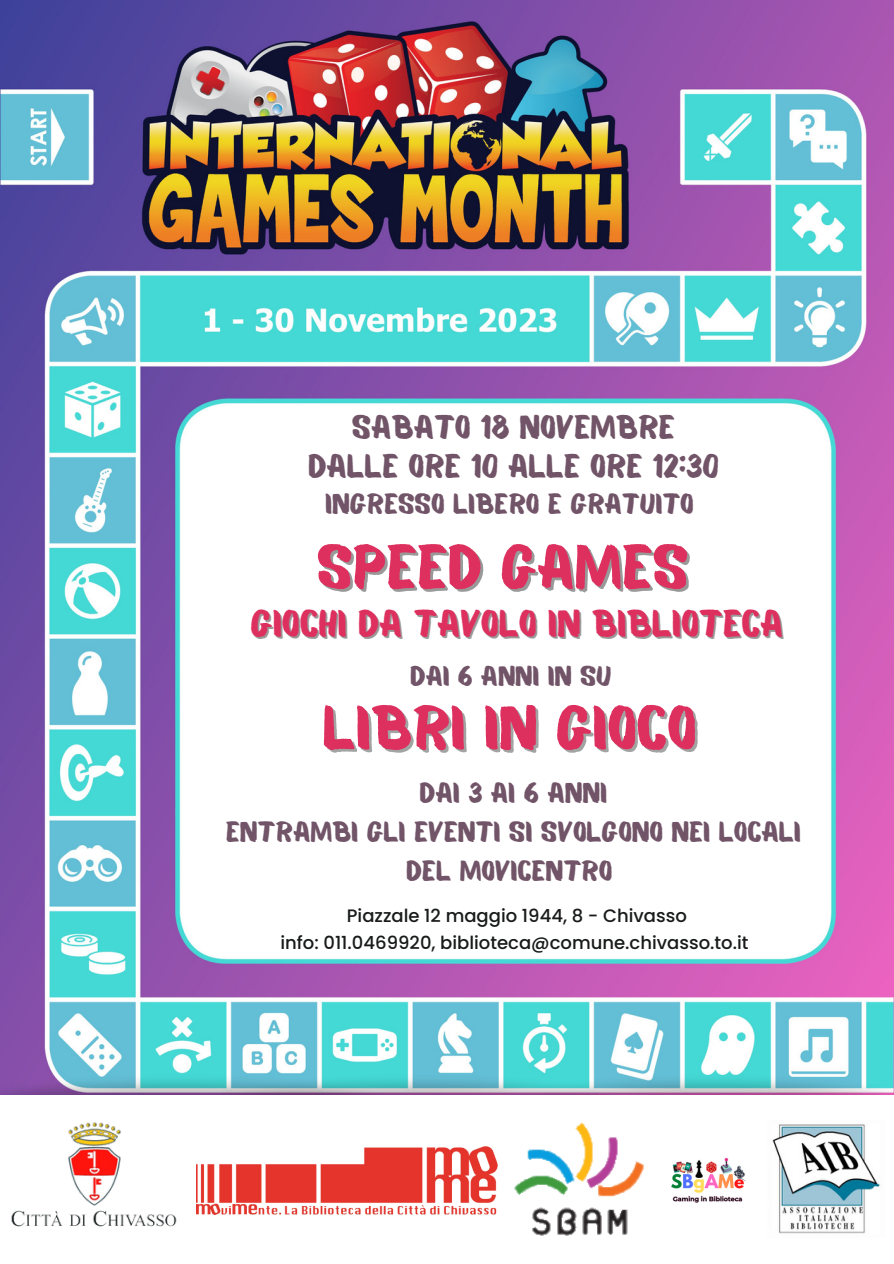
<style>
.page{position:relative;width:894px;height:1264px;background:#fff}
.page>*{position:absolute;margin:0;border:0;box-sizing:border-box;transform-origin:0 0}
.t1{font:61.5px "Balmy";color:#dd305f}
.t2{font:37.5px "Balmy";color:#dd305f}
.t3{font:33px/39.3px "Balmy";color:#715467;text-align:center}
.t4{font:28.35px/39.3px "Balmy";color:#715467;text-align:center}
.t5{font:27.75px "Balmy";color:#715467}
.t6{font:500 18px "Poppins";color:#181b1a}
</style>
<div class="page">
<img style="left:0;top:0;width:893px;height:1051px">
<img style="left:0;top:1051px;width:170px;height:44px">
<img style="left:658px;top:1051px;width:235px;height:44px">
<img style="left:170px;top:1051px;width:488px;height:44px">
<img style="left:671px;top:1157px;width:75px;height:46px">
<img style="left:514px;top:1122px;width:130px;height:114px">
<img style="left:772px;top:1124px;width:108px;height:110px">
<img style="left:196px;top:1146px;width:301px;height:68px">
<img style="left:11px;top:1122px;width:166px;height:105px">
<p class="t3" style="left:308px;top:411px;width:412px">SABATO 18 NOVEMBRE<br>DALLE ORE 10 ALLE ORE 12:30</p>
<p class="t4" style="left:325px;top:487px;width:370px">INGRESSO LIBERO E GRATUITO</p>
<p class="t1" style="left:316px;top:543px;width:373px">SPEED GAMES</p>
<p class="t2" style="left:250px;top:609px;width:534px">GIOCHI DA TAVOLO IN BIBLIOTECA</p>
<p class="t5" style="left:410px;top:665px;width:203px">DAI 6 ANNI IN SU</p>
<p class="t1" style="left:322px;top:704px;width:375px">LIBRI IN GIOCO</p>
<p class="t4" style="left:419px;top:776px;width:189px">DAI 3 AI 6 ANNI</p>
<p class="t4" style="left:226px;top:815px;width:576px">ENTRAMBI GLI EVENTI SI SVOLGONO NEI LOCALI<br>DEL MOVICENTRO</p>
<p class="t6" style="left:347px;top:903px;width:341px">Piazzale 12 maggio 1944, 8 - Chivasso</p>
<p class="t6" style="left:280px;top:930px;width:469px">info: 011.0469920, biblioteca@comune.chivasso.to.it</p>
</div>
